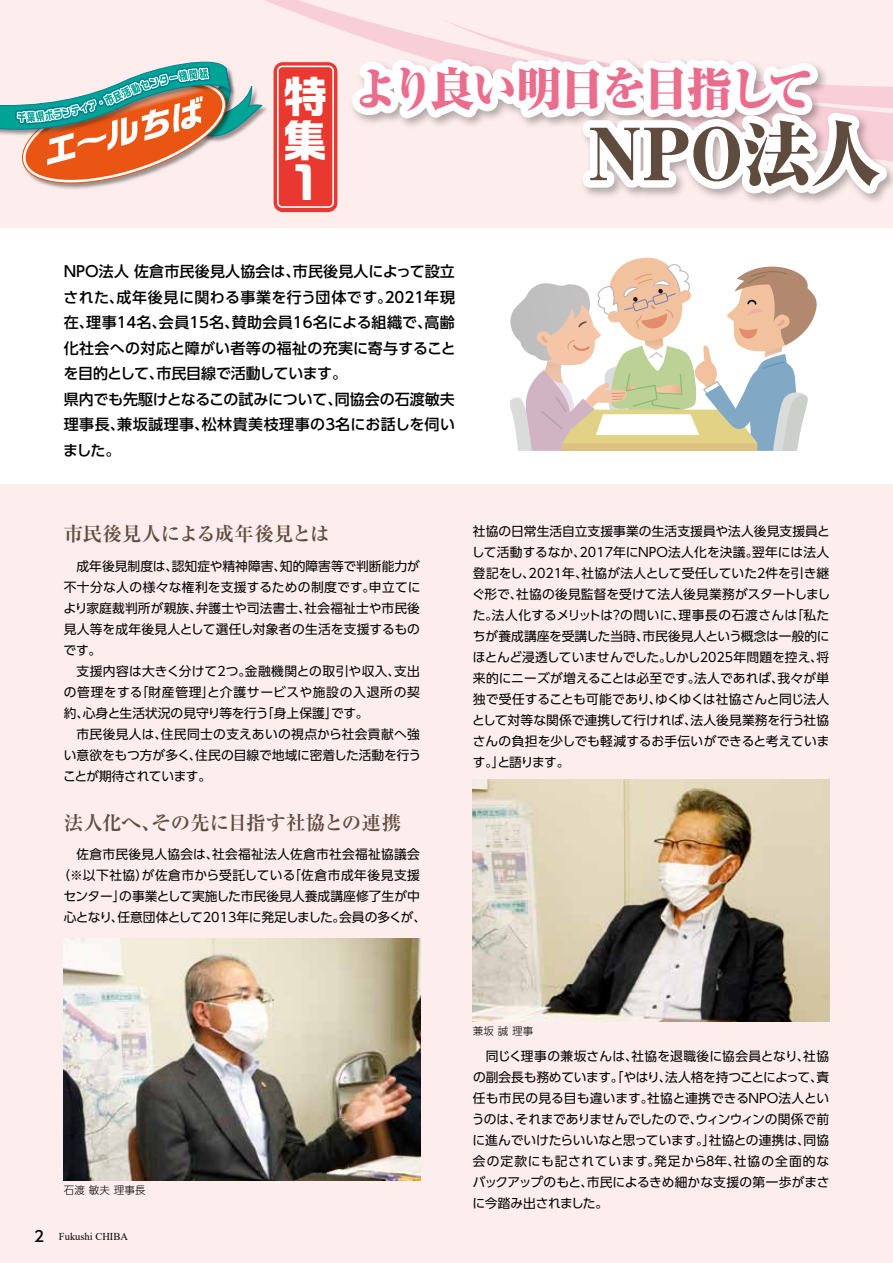
<style>
.page{position:relative;width:893px;height:1263px;background:#fdeeed}
.page>*{position:absolute;margin:0;border:0;box-sizing:border-box;transform-origin:0 0}
.t1{font:800 expanded 70.5px "Ryumin Pr 6 N";letter-spacing:-.02em;color:#604c3f}
.t2{font:800 expanded 45.75px "Ryumin Pr 6 N";letter-spacing:-.09em;color:#eb6d8e}
.t3{font:700 43.5px/43.5px "Ro G San Srf Std";color:#fff;text-align:justify}
.t4{font:700 19.5px "Ryumin Pr 6 N";letter-spacing:-.01em;color:#604c3f}
.t5{font:500 15px/25.5px "UD Shin Go Pr 6 N";letter-spacing:.005em;color:#000}
.t6{font:12.75px/21px "UD Shin Go Pr 6 N";letter-spacing:.005em;color:#000;text-align:justify}
.t7{font:10.5px "Times New Roman";color:#000}
.t8{font:300 10.5px "UD Shin Go Pr 6 N";letter-spacing:.015em;color:#000}
.s1{font-family:"UD Shin Go Pr 6 N";font-weight:500;font-size:15px}
</style>
<div class="page">
<svg style="left:0;top:90px;width:99px;height:97px"></svg>
<img style="left:473px;top:779px;width:356px;height:242px">
<img style="left:64px;top:938px;width:356px;height:242px">
<svg style="left:99px;top:0;width:237px;height:205px"></svg>
<div style="left:0;top:228px;width:893px;height:256px;background:#fff"></div>
<div style="left:274px;top:62px;width:63px;height:150px;background:#e8382f;border-radius:9px"></div>
<div style="left:277px;top:66px;width:57px;height:142px;border:2px solid #fff;border-radius:5px"></div>
<svg style="left:510px;top:257px;width:307px;height:194px"></svg>
<svg style="left:336px;top:12px;width:557px;height:196px"></svg>
<h3 class="t3" style="left:284px;top:76px;width:44px">特集1</h3>
<h2 class="t2" style="left:353px;top:53px;width:462px">より良い明日を目指して</h2>
<h1 class="t1" style="left:588px;top:98px;width:294px">NPO法人</h1>
<p class="t5" style="left:63px;top:259px;width:394px">NPO法人 佐倉市民後見人協会は、市民後見人によって設立された、成年後見に関わる事業を行う団体です。2021年現在、理事14名、会員15名、賛助会員16名による組織で、高齢化社会への対応と障がい者等の福祉の充実に寄与することを目的として、市民目線で活動しています。<br>県内でも先駆けとなるこの試みについて、同協会の石渡敏夫理事長、兼坂誠理事、松林貴美枝理事の3名にお話しを伺いました。</p>
<h3 class="t4" style="left:64px;top:518px;width:267px">市民後見人による成年後見とは</h3>
<p class="t6" style="left:63px;top:555px;width:360px;text-align:left">　成年後見制度は、認知症や精神障害、知的障害等で判断能力が不十分な人の様々な権利を支援するための制度です。申立てにより家庭裁判所が親族、弁護士や司法書士、社会福祉士や市民後見人等を成年後見人として選任し対象者の生活を支援するものです。<br>　支援内容は大きく分けて２つ。金融機関との取引や収入、支出の管理をする「財産管理」と介護サービスや施設の入退所の契約、心身と生活状況の見守り等を行う「身上保護」です。<br>　市民後見人は、住民同士の支えあいの視点から社会貢献へ強い意欲をもつ方が多く、住民の目線で地域に密着した活動を行うことが期待されています。</p>
<h3 class="t4" style="left:64px;top:807px;width:339px">法人化へ、その先に目指す社協との連携</h3>
<p class="t6" style="left:57px;top:843px;width:370px;text-align:center">　佐倉市民後見人協会は、社会福祉法人佐倉市社会福祉協議会（※以下社協）が佐倉市から受託している「佐倉市成年後見支援センター」の事業として実施した市民後見人養成講座修了生が中心となり、任意団体として2013年に発足しました。会員の多くが、</p>
<p class="t6" style="left:472px;top:520px;width:360px">社協の日常生活自立支援事業の生活支援員や法人後見支援員として活動するなか、2017年にNPO法人化を決議。翌年には法人登記をし、2021年、社協が法人として受任していた２件を引き継ぐ形で、社協の後見監督を受けて法人後見業務がスタートしました。法人化するメリットは？の問いに、理事長の石渡さんは「私たちが養成講座を受講した当時、市民後見人という概念は一般的にほとんど浸透していませんでした。しかし2025年問題を控え、将来的にニーズが増えることは必至です。法人であれば、我々が単独で受任することも可能であり、ゆくゆくは社協さんと同じ法人として対等な関係で連携して行ければ、法人後見業務を行う社協さんの負担を少しでも軽減するお手伝いができると考えています。」と語ります。</p>
<p class="t8" style="left:64px;top:1181px;width:83px">石渡 敏夫 理事長</p>
<p class="t7" style="left:34px;top:1229px;width:96px"><span class="s1">2　</span>Fukushi CHIBA</p>
<p class="t8" style="left:473px;top:1023px;width:62px">兼坂 誠 理事</p>
<p class="t6" style="left:472px;top:1045px;width:359px">　同じく理事の兼坂さんは、社協を退職後に協会員となり、社協の副会長も務めています。「やはり、法人格を持つことによって、責任も市民の見る目も違います。社協と連携できるNPO法人というのは、それまでありませんでしたので、ウィンウィンの関係で前に進んでいけたらいいなと思っています。」社協との連携は、同協会の定款にも記されています。発足から8年、社協の全面的なバックアップのもと、市民によるきめ細かな支援の第一歩がまさに今踏み出されました。</p>
</div>
